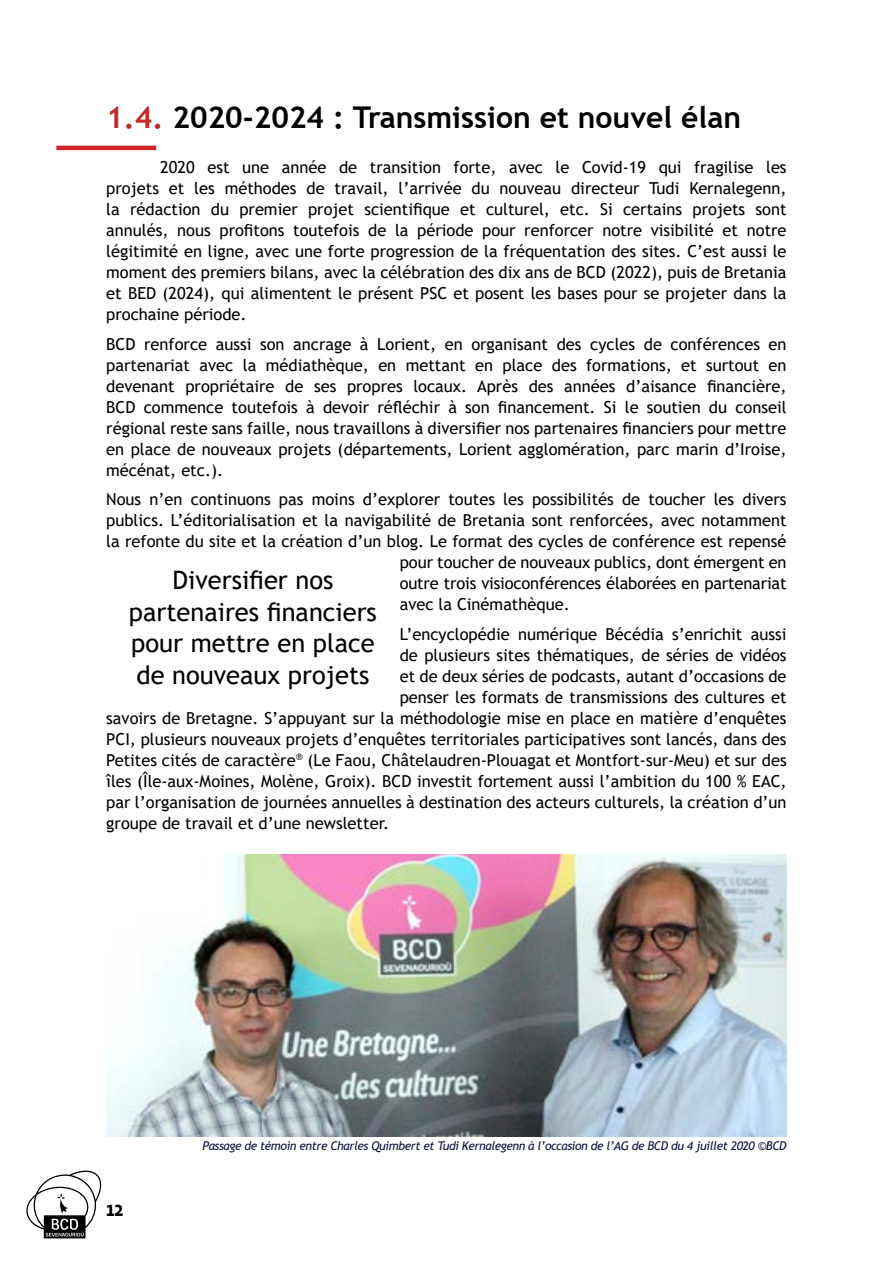
<style>
.page{position:relative;width:893px;height:1263px;background:#fff}
.page>*{position:absolute;margin:0;border:0;box-sizing:border-box;transform-origin:0 0}
.t1{font:700 30px "Trebuchet MS";color:#000}
.t2{font:25.5px/31.5px "Trebuchet MS";color:#000;text-align:center}
.t3{font:700 22.5px "Region Bretagne Cond";color:#000}
.t4{font:16.5px/21px "Trebuchet MS";color:#000;text-align:justify}
.t5{font:italic 12px "Trebuchet MS";letter-spacing:-.03em;color:#0e103e}
.s1{color:#c42b27}
</style>
<div class="page">
<hr style="left:56px;top:146px;width:100px;height:4px;background:#d2232a">
<svg style="left:26px;top:1170px;width:76px;height:69px"></svg>
<img style="left:106px;top:855px;width:681px;height:281px">
<h1 class="t1" style="left:106px;top:99px;width:636px"><span class="s1">1.4.</span> 2020-2024 : Transmission et nouvel élan</h1>
<p class="t4" style="left:106px;top:156px;width:682px;text-indent:54px">2020 est une année de transition forte, avec le Covid-19 qui fragilise les projets et les méthodes de travail, l’arrivée du nouveau directeur Tudi Kernalegenn, la rédaction du premier projet scientifique et culturel, etc. Si certains projets sont annulés, nous profitons toutefois de la période pour renforcer notre visibilité et notre légitimité en ligne, avec une forte progression de la fréquentation des sites. C’est aussi le moment des premiers bilans, avec la célébration des dix ans de BCD (2022), puis de Bretania et BED (2024), qui alimentent le présent PSC et posent les bases pour se projeter dans la prochaine période.</p>
<p class="t4" style="left:106px;top:333px;width:682px">BCD renforce aussi son ancrage à Lorient, en organisant des cycles de conférences en partenariat avec la médiathèque, en mettant en place des formations, et surtout en devenant propriétaire de ses propres locaux. Après des années d’aisance financière, BCD commence toutefois à devoir réfléchir à son financement. Si le soutien du conseil régional reste sans faille, nous travaillons à diversifier nos partenaires financiers pour mettre en place de nouveaux projets (départements, Lorient agglomération, parc marin d’Iroise, mécénat, etc.).</p>
<p class="t4" style="left:106px;top:489px;width:682px">Nous n’en continuons pas moins d’explorer toutes les possibilités de toucher les divers</p>
<p class="t4" style="left:106px;top:510px;width:682px">publics. L’éditorialisation et la navigabilité de Bretania sont renforcées, avec notamment</p>
<p class="t4" style="left:106px;top:531px;width:682px">la refonte du site et la création d’un blog. Le format des cycles de conférence est repensé</p>
<p class="t4" style="left:400px;top:552px;width:388px">pour toucher de nouveaux publics, dont émergent en</p>
<p class="t4" style="left:400px;top:573px;width:388px">outre trois visioconférences élaborées en partenariat</p>
<p class="t4" style="left:400px;top:594px;width:172px">avec la Cinémathèque.</p>
<p class="t4" style="left:400px;top:623px;width:388px">L’encyclopédie numérique Bécédia s’enrichit aussi</p>
<p class="t4" style="left:400px;top:644px;width:388px">de plusieurs sites thématiques, de séries de vidéos</p>
<p class="t4" style="left:400px;top:665px;width:388px">et de deux séries de podcasts, autant d’occasions de</p>
<p class="t4" style="left:400px;top:686px;width:388px">penser les formats de transmissions des cultures et</p>
<p class="t4" style="left:106px;top:707px;width:682px">savoirs de Bretagne. S’appuyant sur la méthodologie mise en place en matière d’enquêtes</p>
<p class="t4" style="left:106px;top:728px;width:682px">PCI, plusieurs nouveaux projets d’enquêtes territoriales participatives sont lancés, dans des</p>
<p class="t4" style="left:106px;top:749px;width:682px">Petites cités de caractère<sup>®</sup> (Le Faou, Châtelaudren-Plouagat et Montfort-sur-Meu) et sur des</p>
<p class="t4" style="left:106px;top:770px;width:682px">îles (Île-aux-Moines, Molène, Groix). BCD investit fortement aussi l’ambition du 100 % EAC,</p>
<p class="t4" style="left:106px;top:791px;width:682px">par l’organisation de journées annuelles à destination des acteurs culturels, la création d’un</p>
<p class="t4" style="left:106px;top:812px;width:284px">groupe de travail et d’une newsletter.</p>
<h2 class="t2" style="left:129px;top:564px;width:249px">Diversifier nos partenaires financiers pour mettre en place de nouveaux projets</h2>
<h3 class="t3" style="left:106px;top:1196px;width:19px">12</h3>
<p class="t5" style="left:203px;top:1138px;width:585px">Passage de témoin entre Charles Quimbert et Tudi Kernalegenn à l’occasion de l’AG de BCD du 4 juillet 2020 ©BCD</p>
</div>
